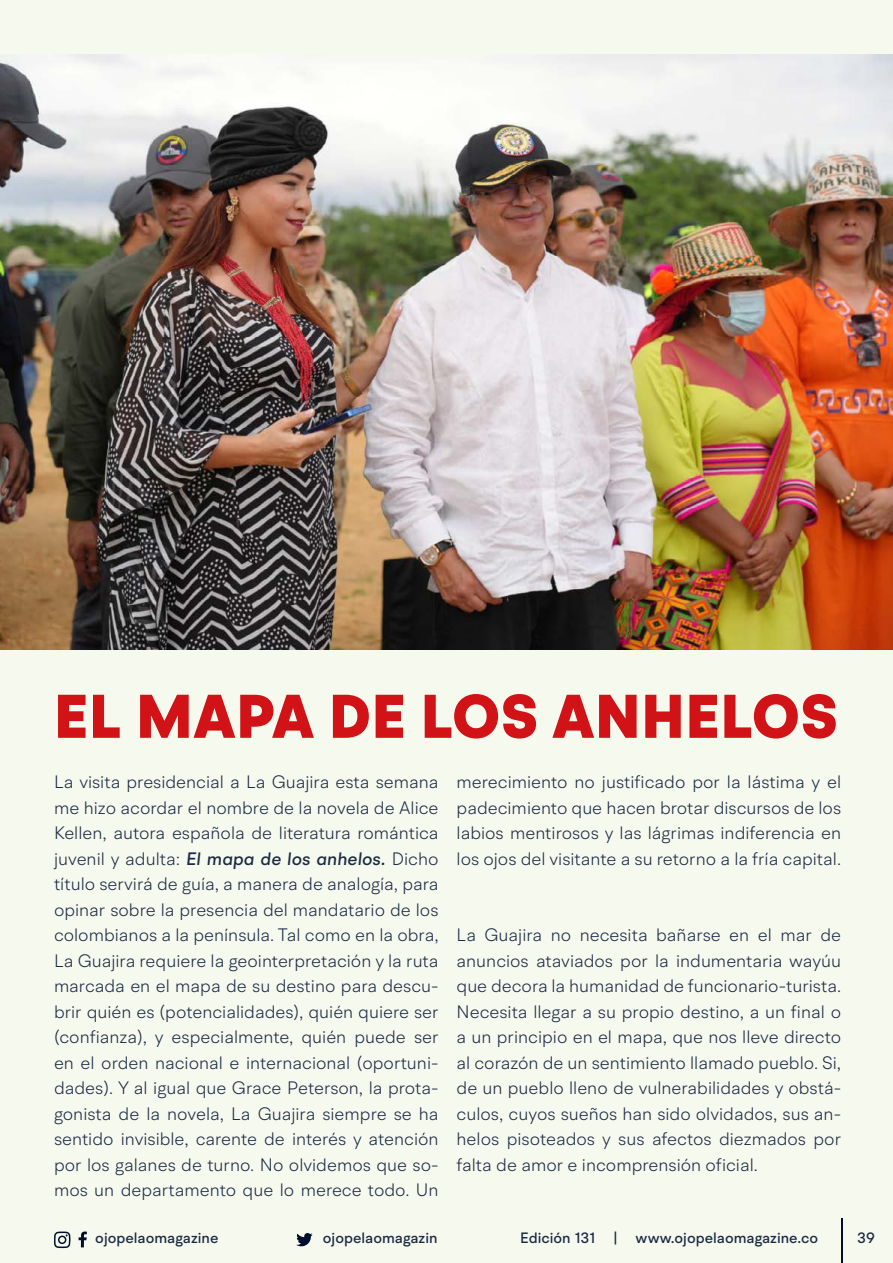
<style>
.page{position:relative;width:893px;height:1263px;background:#f6f9ee}
.page>*{position:absolute;margin:0;border:0;box-sizing:border-box;transform-origin:0 0}
.t1{font:900 61.5px "BR Hendrix";letter-spacing:.01em;color:#d11217}
.t2{font:300 18px/25.5px "BR Hendrix";color:#1b2943;text-align:justify}
.t3{font:500 15px "BR Hendrix";color:#1b2943}
.s1{font-weight:500;font-style:italic}
</style>
<div class="page">
<svg style="left:296px;top:1233px;width:17px;height:13px"></svg>
<svg style="left:79px;top:1231px;width:8px;height:16px"></svg>
<svg style="left:54px;top:1231px;width:17px;height:17px"></svg>
<hr style="left:841px;top:1219px;width:1px;height:44px;background:#000f2b">
<img style="left:0;top:54px;width:893px;height:595px">
<h1 class="t1" style="left:54px;top:678px;width:785px">EL MAPA DE LOS ANHELOS</h1>
<p class="t2" style="left:54px;top:769px;width:386px">La visita presidencial a La Guajira esta semana me hizo acordar el nombre de la novela de Alice Kellen, autora española de literatura romántica juvenil y adulta: <span class="s1">El mapa de los anhelos.</span> Dicho título servirá de guía, a manera de analogía, para opinar sobre la presencia del mandatario de los colombianos a la península. Tal como en la obra, La Guajira requiere la geointerpretación y la ruta marcada en el mapa de su destino para descu&shy;brir quién es (potencialidades), quién quiere ser (confianza), y especialmente, quién puede ser en el orden nacional e internacional (oportuni&shy;dades). Y al igual que Grace Peterson, la prota&shy;gonista de la novela, La Guajira siempre se ha sentido invisible, carente de interés y atención por los galanes de turno. No olvidemos que so&shy;mos un departamento que lo merece todo. Un</p>
<p class="t2" style="left:457px;top:769px;width:386px">merecimiento no justificado por la lástima y el padecimiento que hacen brotar discursos de los labios mentirosos y las lágrimas indiferencia en los ojos del visitante a su retorno a la fría capital.</p>
<p class="t2" style="left:457px;top:922px;width:386px">La Guajira no necesita bañarse en el mar de anuncios ataviados por la indumentaria wayúu que decora la humanidad de funcionario-turista.<br>Necesita llegar a su propio destino, a un final o a un principio en el mapa, que nos lleve directo al corazón de un sentimiento llamado pueblo. Si, de un pueblo lleno de vulnerabilidades y obstá&shy;culos, cuyos sueños han sido olvidados, sus an&shy;helos pisoteados y sus afectos diezmados por falta de amor e incomprensión oficial.</p>
<p class="t3" style="left:95px;top:1229px;width:125px">ojopelaomagazine</p>
<p class="t3" style="left:323px;top:1229px;width:116px">ojopelaomagazin</p>
<p class="t3" style="left:520px;top:1229px;width:299px">Edición 131 | www.ojopelaomagazine.co</p>
<p class="t3" style="left:857px;top:1229px;width:19px">39</p>
</div>
